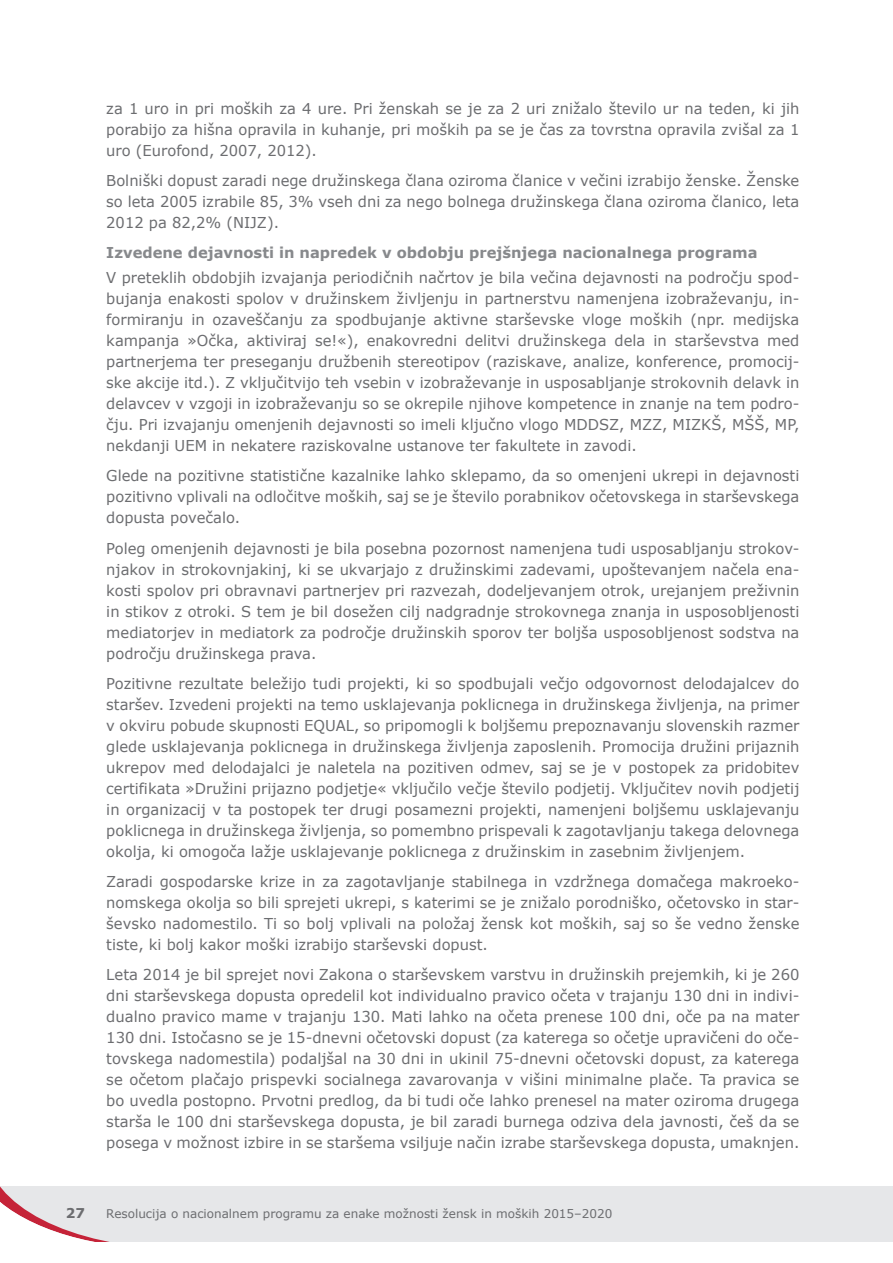
<style>
.page{position:relative;width:893px;height:1263px;background:#fff}
.page>*{position:absolute;margin:0;border:0;box-sizing:border-box;transform-origin:0 0}
.t1{font:15px/21px "Verdana";color:#6c6d70;text-align:justify}
.t2{font:700 15px "Verdana";color:#87898c}
.t3{font:700 13.5px "Verdana";color:#6c6d70}
.t4{font:12px "Verdana";color:#6c6d70}
</style>
<div class="page">
<div style="left:0;top:1186px;width:893px;height:56px;background:#e6e7e9"></div>
<svg style="left:0;top:1186px;width:110px;height:56px"></svg>
<p class="t1" style="left:106px;top:98px;width:695px">za 1 uro in pri moških za 4 ure. Pri ženskah se je za 2 uri znižalo število ur na teden, ki jih porabijo za hišna opravila in kuhanje, pri moških pa se je čas za tovrstna opravila zvišal za 1 uro (Eurofond, 2007, 2012).</p>
<p class="t1" style="left:106px;top:170px;width:695px">Bolniški dopust zaradi nege družinskega člana oziroma članice v večini izrabijo ženske. Ženske so leta 2005 izrabile 85, 3% vseh dni za nego bolnega družinskega člana oziroma članico, leta 2012 pa 82,2% (NIJZ).</p>
<p class="t2" style="left:106px;top:243px;width:653px">Izvedene dejavnosti in napredek v obdobju prejšnjega nacionalnega programa</p>
<p class="t1" style="left:106px;top:267px;width:695px">V preteklih obdobjih izvajanja periodičnih načrtov je bila večina dejavnosti na področju spod&shy;bujanja enakosti spolov v družinskem življenju in partnerstvu namenjena izobraževanju, in&shy;formiranju in ozaveščanju za spodbujanje aktivne starševske vloge moških (npr. medijska kampanja »Očka, aktiviraj se!«), enakovredni delitvi družinskega dela in starševstva med partnerjema ter preseganju družbenih stereotipov (raziskave, analize, konference, promocij&shy;ske akcije itd.). Z vključitvijo teh vsebin v izobraževanje in usposabljanje strokovnih delavk in delavcev v vzgoji in izobraževanju so se okrepile njihove kompetence in znanje na tem podro&shy;čju. Pri izvajanju omenjenih dejavnosti so imeli ključno vlogo MDDSZ, MZZ, MIZKŠ, MŠŠ, MP, nekdanji UEM in nekatere raziskovalne ustanove ter fakultete in zavodi.</p>
<p class="t1" style="left:106px;top:466px;width:695px">Glede na pozitivne statistične kazalnike lahko sklepamo, da so omenjeni ukrepi in dejavnosti pozitivno vplivali na odločitve moških, saj se je število porabnikov očetovskega in starševskega dopusta povečalo.</p>
<p class="t1" style="left:106px;top:538px;width:695px">Poleg omenjenih dejavnosti je bila posebna pozornost namenjena tudi usposabljanju strokov&shy;njakov in strokovnjakinj, ki se ukvarjajo z družinskimi zadevami, upoštevanjem načela ena&shy;kosti spolov pri obravnavi partnerjev pri razvezah, dodeljevanjem otrok, urejanjem preživnin in stikov z otroki. S tem je bil dosežen cilj nadgradnje strokovnega znanja in usposobljenosti mediatorjev in mediatork za področje družinskih sporov ter boljša usposobljenost sodstva na področju družinskega prava.</p>
<p class="t1" style="left:106px;top:673px;width:695px">Pozitivne rezultate beležijo tudi projekti, ki so spodbujali večjo odgovornost delodajalcev do staršev. Izvedeni projekti na temo usklajevanja poklicnega in družinskega življenja, na primer v okviru pobude skupnosti EQUAL, so pripomogli k boljšemu prepoznavanju slovenskih razmer glede usklajevanja poklicnega in družinskega življenja zaposlenih. Promocija družini prijaznih ukrepov med delodajalci je naletela na pozitiven odmev, saj se je v postopek za pridobitev certifikata »Družini prijazno podjetje« vključilo večje število podjetij. Vključitev novih podjetij in organizacij v ta postopek ter drugi posamezni projekti, namenjeni boljšemu usklajevanju poklicnega in družinskega življenja, so pomembno prispevali k zagotavljanju takega delovnega okolja, ki omogoča lažje usklajevanje poklicnega z družinskim in zasebnim življenjem.</p>
<p class="t1" style="left:106px;top:871px;width:695px">Zaradi gospodarske krize in za zagotavljanje stabilnega in vzdržnega domačega makroeko&shy;nomskega okolja so bili sprejeti ukrepi, s katerimi se je znižalo porodniško, očetovsko in star&shy;ševsko nadomestilo. Ti so bolj vplivali na položaj žensk kot moških, saj so še vedno ženske tiste, ki bolj kakor moški izrabijo starševski dopust.</p>
<p class="t1" style="left:106px;top:964px;width:695px">Leta 2014 je bil sprejet novi Zakona o starševskem varstvu in družinskih prejemkih, ki je 260 dni starševskega dopusta opredelil kot individualno pravico očeta v trajanju 130 dni in indivi&shy;dualno pravico mame v trajanju 130. Mati lahko na očeta prenese 100 dni, oče pa na mater 130 dni. Istočasno se je 15-dnevni očetovski dopust (za katerega so očetje upravičeni do oče&shy;tovskega nadomestila) podaljšal na 30 dni in ukinil 75-dnevni očetovski dopust, za katerega se očetom plačajo prispevki socialnega zavarovanja v višini minimalne plače. Ta pravica se bo uvedla postopno. Prvotni predlog, da bi tudi oče lahko prenesel na mater oziroma drugega starša le 100 dni starševskega dopusta, je bil zaradi burnega odziva dela javnosti, češ da se posega v možnost izbire in se staršema vsiljuje način izrabe starševskega dopusta, umaknjen.</p>
<p class="t3" style="left:66px;top:1205px;width:21px">27</p>
<p class="t4" style="left:106px;top:1206px;width:508px">Resolucija o nacionalnem programu za enake možnosti žensk in moških 2015–2020</p>
</div>
